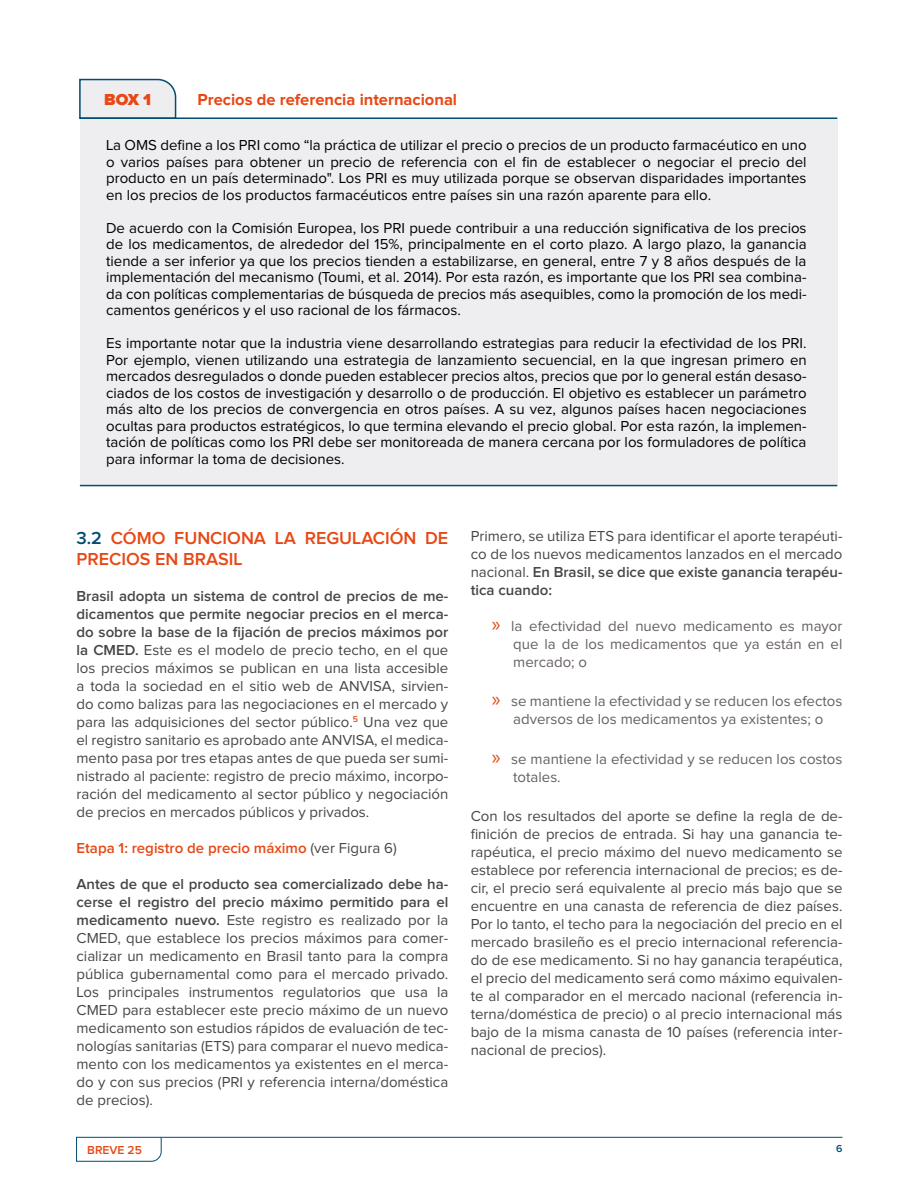
<style>
.page{position:relative;width:918px;height:1188px;background:#fff}
.page>*{position:absolute;margin:0;border:0;box-sizing:border-box;transform-origin:0 0}
.t1{font:600 18px/21px "Proxima Nova";color:#e74815}
.t2{font:700 16.5px "Proxima Nova";color:#e74815}
.t3{font:900 16.5px "Proxima Nova";color:#e74815}
.t4{font:15px/18px "Proxima Nova";color:#484644;text-align:justify}
.t5{font:15px/16.5px "Proxima Nova";color:#000;text-align:justify}
.t6{font:15px/18px "Proxima Nova";color:#66615f;text-align:justify}
.t7{font:600 15px "Proxima Nova";color:#e74815}
.t8{font:600 12px "Proxima Nova";color:#e74815}
.t9{font:600 10.5px "Proxima Nova";color:#004d72}
.s1{color:#004d72}
.s2{font-weight:600}
.s3{font-weight:400;color:#484644}
.s4{font-family:"Myriad Pro";font-size:21px;color:#e74815}
</style>
<div class="page">
<svg style="left:76px;top:1137px;width:86px;height:25px"></svg>
<hr style="left:162px;top:1137px;width:681px;height:1px;background:#004d72">
<div style="left:80px;top:118px;width:757px;height:368px;background:#eeedef"></div>
<svg style="left:79px;top:78px;width:98px;height:41px;background:#dfe3e7"></svg>
<hr style="left:80px;top:117px;width:757px;height:2px;background:#004d72">
<hr style="left:80px;top:485px;width:757px;height:1px;background:#004d72">
<p class="t3" style="left:104px;top:90px;width:49px">BOX 1</p>
<p class="t2" style="left:197px;top:90px;width:261px">Precios de referencia internacional</p>
<p class="t5" style="left:106px;top:138px;width:702px">La OMS define a los PRI como “la práctica de utilizar el precio o precios de un producto farmacéutico en uno o varios países para obtener un precio de referencia con el fin de establecer o negociar el precio del producto en un país determinado". Los PRI es muy utilizada porque se observan disparidades importantes en los precios de los productos farmacéuticos entre países sin una razón aparente para ello.</p>
<p class="t5" style="left:106px;top:220px;width:702px">De acuerdo con la Comisión Europea, los PRI puede contribuir a una reducción significativa de los precios de los medicamentos, de alrededor del 15%, principalmente en el corto plazo. A largo plazo, la ganancia tiende a ser inferior ya que los precios tienden a estabilizarse, en general, entre 7 y 8 años después de la implementación del mecanismo (Toumi, et al. 2014). Por esta razón, es importante que los PRI sea combina&shy;da con políticas complementarias de búsqueda de precios más asequibles, como la promoción de los medi&shy;camentos genéricos y el uso racional de los fármacos.</p>
<p class="t5" style="left:106px;top:336px;width:702px">Es importante notar que la industria viene desarrollando estrategias para reducir la efectividad de los PRI.<br>Por ejemplo, vienen utilizando una estrategia de lanzamiento secuencial, en la que ingresan primero en mercados desregulados o donde pueden establecer precios altos, precios que por lo general están desaso&shy;ciados de los costos de investigación y desarrollo o de producción. El objetivo es establecer un parámetro más alto de los precios de convergencia en otros países. A su vez, algunos países hacen negociaciones ocultas para productos estratégicos, lo que termina elevando el precio global. Por esta razón, la implemen&shy;tación de políticas como los PRI debe ser monitoreada de manera cercana por los formuladores de política para informar la toma de decisiones.</p>
<p class="t1" style="left:77px;top:527px;width:373px"><span class="s1">3.2</span> CÓMO FUNCIONA LA REGULACIÓN DE<br>PRECIOS EN BRASIL</p>
<p class="t4" style="left:77px;top:587px;width:373px"><span class="s2">Brasil adopta un sistema de control de precios de me&shy;dicamentos que permite negociar precios en el merca&shy;do sobre la base de la fijación de precios máximos por la CMED.</span> Este es el modelo de precio techo, en el que los precios máximos se publican en una lista accesible a toda la sociedad en el sitio web de ANVISA, sirvien&shy;do como balizas para las negociaciones en el mercado y para las adquisiciones del sector público.<sup>5</sup> Una vez que el registro sanitario es aprobado ante ANVISA, el medica&shy;mento pasa por tres etapas antes de que pueda ser sumi&shy;nistrado al paciente: registro de precio máximo, incorpo&shy;ración del medicamento al sector público y negociación de precios en mercados públicos y privados.</p>
<p class="t7" style="left:77px;top:839px;width:322px">Etapa 1: registro de precio máximo <span class="s3">(ver Figura 6)</span></p>
<p class="t4" style="left:77px;top:875px;width:373px"><span class="s2">Antes de que el producto sea comercializado debe ha&shy;cerse el registro del precio máximo permitido para el medicamento nuevo.</span> Este registro es realizado por la CMED, que establece los precios máximos para comer&shy;cializar un medicamento en Brasil tanto para la compra pública gubernamental como para el mercado privado.<br>Los principales instrumentos regulatorios que usa la CMED para establecer este precio máximo de un nuevo medicamento son estudios rápidos de evaluación de tec&shy;nologías sanitarias (ETS) para comparar el nuevo medica&shy;mento con los medicamentos ya existentes en el merca&shy;do y con sus precios (PRI y referencia interna/doméstica de precios).</p>
<p class="t4" style="left:471px;top:528px;width:373px">Primero, se utiliza ETS para identificar el aporte terapéuti&shy;co de los nuevos medicamentos lanzados en el mercado nacional. <span class="s2">En Brasil, se dice que existe ganancia terapéu&shy;tica cuando:</span></p>
<p class="t6" style="left:513px;top:618px;width:331px;text-indent:-21px"><span class="s4">»</span> la efectividad del nuevo medicamento es mayor que la de los medicamentos que ya están en el mercado; o</p>
<p class="t6" style="left:492px;top:693px;width:352px;text-align:center"><span class="s4">»</span> se mantiene la efectividad y se reducen los efectos adversos de los medicamentos ya existentes; o</p>
<p class="t6" style="left:513px;top:750px;width:331px;text-indent:-21px"><span class="s4">»</span> se mantiene la efectividad y se reducen los costos totales.</p>
<p class="t4" style="left:471px;top:808px;width:373px">Con los resultados del aporte se define la regla de de&shy;finición de precios de entrada. Si hay una ganancia te&shy;rapéutica, el precio máximo del nuevo medicamento se establece por referencia internacional de precios; es de&shy;cir, el precio será equivalente al precio más bajo que se encuentre en una canasta de referencia de diez países.<br>Por lo tanto, el techo para la negociación del precio en el mercado brasileño es el precio internacional referencia&shy;do de ese medicamento. Si no hay ganancia terapéutica, el precio del medicamento será como máximo equivalen&shy;te al comparador en el mercado nacional (referencia in&shy;terna/doméstica de precio) o al precio internacional más bajo de la misma canasta de 10 países (referencia inter&shy;nacional de precios).</p>
<p class="t8" style="left:87px;top:1143px;width:56px">BREVE 25</p>
<p class="t9" style="left:836px;top:1143px;width:8px">6</p>
</div>
